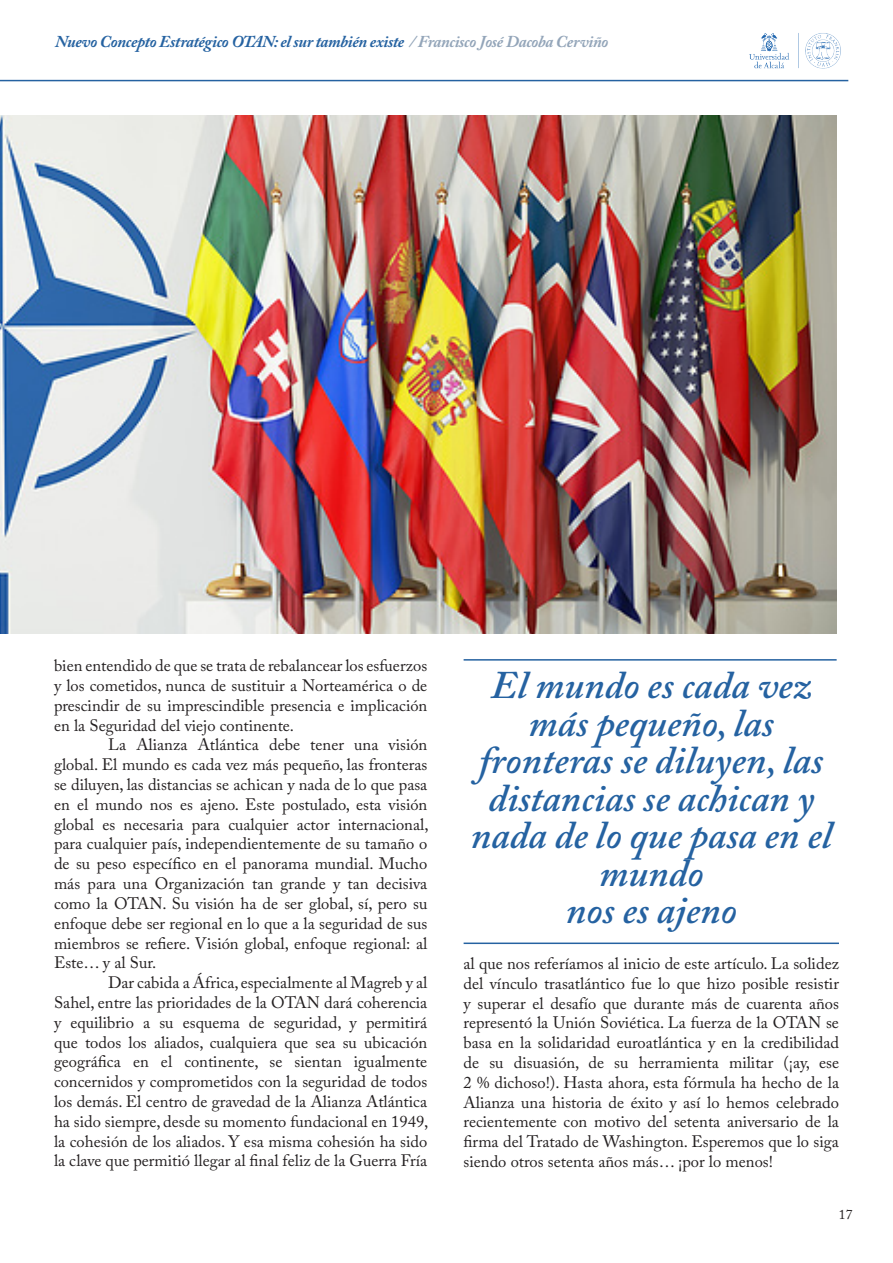
<style>
.page{position:relative;width:893px;height:1263px;background:#fff}
.page>*{position:absolute;margin:0;border:0;box-sizing:border-box;transform-origin:0 0}
.t1{font:italic 600 39px/37.5px "Adobe Caslon Pro";color:#2562a1;text-align:center}
.t2{font:16.5px/19.8px "Adobe Caslon Pro";color:#231f20;text-align:justify}
.t3{font:italic 700 16.5px "Adobe Caslon Pro";letter-spacing:-.02em;color:#2562a1}
.t4{font:13.5px "Adobe Caslon Pro";color:#231f20}
.s1{color:#93a5b9}
</style>
<div class="page">
<img style="left:0;top:115px;width:837px;height:519px">
<hr style="left:0;top:80px;width:848px;height:1px;background:#2562a1">
<hr style="left:464px;top:659px;width:373px;height:2px;background:#2562a1">
<hr style="left:464px;top:942px;width:375px;height:2px;background:#2562a1">
<img style="left:749px;top:33px;width:92px;height:36px">
<p class="t3" style="left:55px;top:31px;width:555px">Nuevo Concepto Estratégico OTAN: el sur también existe <span class="s1">/ Francisco José Dacoba Cerviño</span></p>
<p class="t2" style="left:54px;top:656px;width:375px">bien entendido de que se trata de rebalancear los esfuerzos y los cometidos, nunca de sustituir a Norteamérica o de prescindir de su imprescindible presencia e implicación en la Seguridad del viejo continente.</p>
<p class="t2" style="left:54px;top:735px;width:376px;text-indent:54px">La Alianza Atlántica debe tener una visión global. El mundo es cada vez más pequeño, las fronteras se diluyen, las distancias se achican y nada de lo que pasa en el mundo nos es ajeno. Este postulado, esta visión global es necesaria para cualquier actor internacional, para cualquier país, independientemente de su tamaño o de su peso específico en el panorama mundial. Mucho más para una Organización tan grande y tan decisiva como la OTAN. Su visión ha de ser global, sí, pero su enfoque debe ser regional en lo que a la seguridad de sus miembros se refiere. Visión global, enfoque regional: al Este… y al Sur.</p>
<p class="t2" style="left:54px;top:972px;width:376px;text-indent:54px">Dar cabida a África, especialmente al Magreb y al Sahel, entre las prioridades de la OTAN dará coherencia y equilibrio a su esquema de seguridad, y permitirá que todos los aliados, cualquiera que sea su ubicación geográfica en el continente, se sientan igualmente concernidos y comprometidos con la seguridad de todos los demás. El centro de gravedad de la Alianza Atlántica ha sido siempre, desde su momento fundacional en 1949, la cohesión de los aliados. Y esa misma cohesión ha sido la clave que permitió llegar al final feliz de la Guerra Fría</p>
<p class="t1" style="left:491px;top:666px;width:322px">El mundo es cada vez</p>
<p class="t1" style="left:471px;top:704px;width:362px">más pequeño, las fronteras se diluyen, las distancias se achican y nada de lo que pasa en el mundo</p>
<p class="t1" style="left:566px;top:891px;width:173px">nos es ajeno</p>
<p class="t2" style="left:464px;top:953px;width:377px">al que nos referíamos al inicio de este artículo. La solidez del vínculo trasatlántico fue lo que hizo posible resistir y superar el desafío que durante más de cuarenta años representó la Unión Soviética. La fuerza de la OTAN se basa en la solidaridad euroatlántica y en la credibilidad de su disuasión, de su herramienta militar (¡ay, ese 2 % dichoso!). Hasta ahora, esta fórmula ha hecho de la Alianza una historia de éxito y así lo hemos celebrado recientemente con motivo del setenta aniversario de la firma del Tratado de Washington. Esperemos que lo siga siendo otros setenta años más… ¡por lo menos!</p>
<p class="t4" style="left:839px;top:1206px;width:15px">17</p>
</div>
